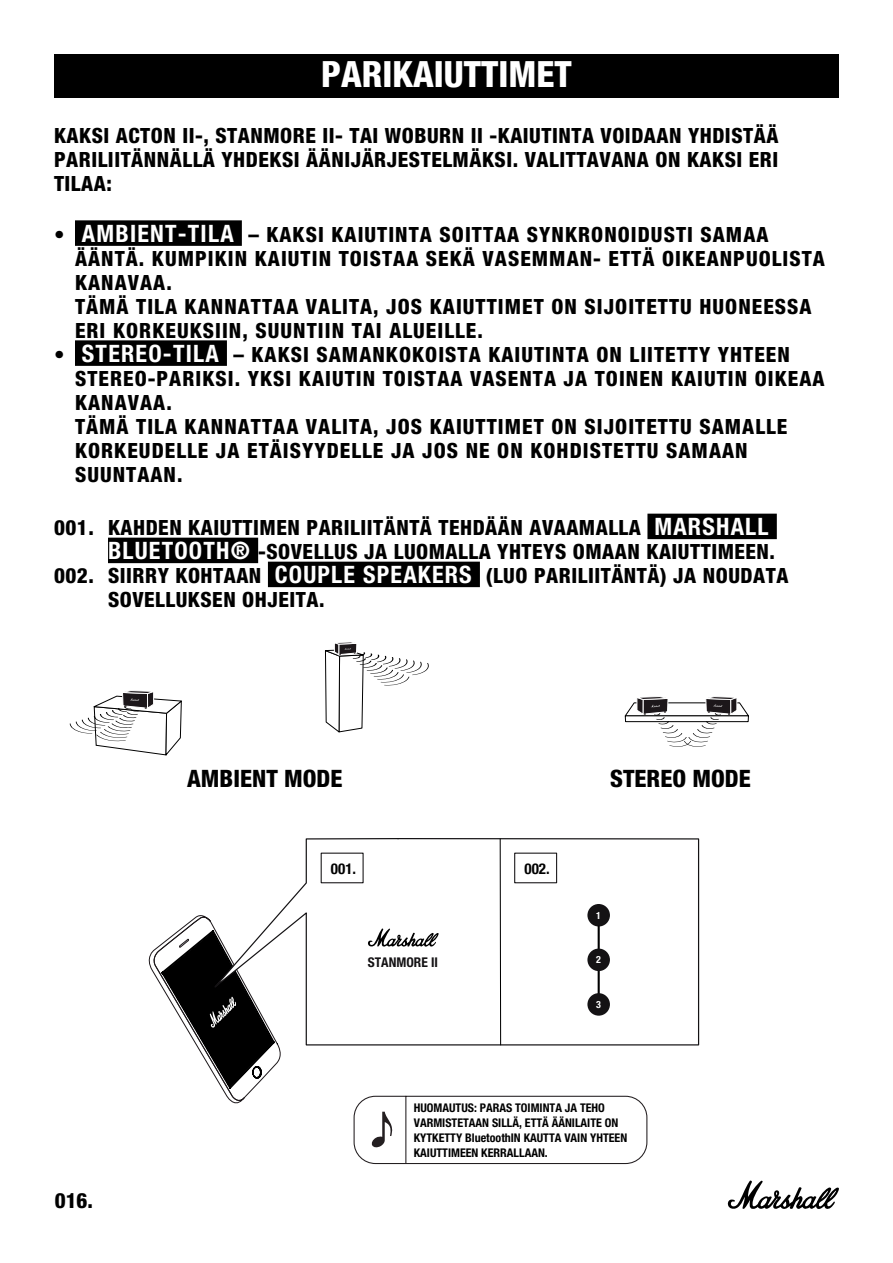
<style>
.page{position:relative;width:893px;height:1263px;background:#fff}
.page>*{position:absolute;margin:0;border:0;box-sizing:border-box;transform-origin:0 0}
.t1{font:800 condensed 36px "Helvetica Neue LT Com";color:#fff}
.t2{font:800 condensed 24px "Helvetica Neue LT Std";color:#000}
.t3{font:800 condensed 21px/24px "Helvetica Neue LT Std";letter-spacing:.05em;color:#000}
.t4{font:800 condensed 21px "Helvetica Neue LT Std";letter-spacing:.025em;color:#000}
.t5{font:700 condensed 15px "Helvetica Neue";color:#000}
.t6{font:700 condensed 13.5px "Helvetica Neue LT Std";color:#141214}
.t7{font:700 condensed 12px/15px "Helvetica Neue LT Std";color:#000}
.t8{font:700 condensed 9.9px "Helvetica Neue LT Std";color:#fff}
.s1{font-weight:700;font-size:24px;color:#fff}
</style>
<div class="page">
<svg style="left:727px;top:1180px;width:112px;height:29px"></svg>
<div style="left:54px;top:54px;width:785px;height:44px;background:#000"></div>
<div style="left:75px;top:220px;width:167px;height:26px;background:#000"></div>
<div style="left:75px;top:340px;width:152px;height:26px;background:#000"></div>
<div style="left:647px;top:514px;width:130px;height:25px;background:#000"></div>
<div style="left:108px;top:538px;width:150px;height:25px;background:#000"></div>
<div style="left:268px;top:562px;width:212px;height:25px;background:#000"></div>
<svg style="left:353px;top:1095px;width:295px;height:69px"></svg>
<svg style="left:148px;top:915px;width:132px;height:189px"></svg>
<svg style="left:205px;top:838px;width:495px;height:208px"></svg>
<div style="left:321px;top:853px;width:43px;height:30px;border:1px solid #141214"></div>
<hr style="left:500px;top:839px;width:1px;height:206px;background:#000">
<div style="left:514px;top:853px;width:43px;height:30px;border:1px solid #141214"></div>
<svg style="left:367px;top:928px;width:72px;height:20px"></svg>
<div style="left:587px;top:904px;width:23px;height:22px;background:#141214;border-radius:50%"></div>
<hr style="left:598px;top:926px;width:2px;height:82px;background:#000">
<div style="left:587px;top:948px;width:23px;height:23px;background:#141214;border-radius:50%"></div>
<div style="left:587px;top:993px;width:23px;height:23px;background:#141214;border-radius:50%"></div>
<svg style="left:325px;top:642px;width:104px;height:91px"></svg>
<svg style="left:70px;top:690px;width:112px;height:66px"></svg>
<svg style="left:625px;top:696px;width:124px;height:51px"></svg>
<h1 class="t1" style="left:321px;top:52px;width:252px">PARIKAIUTTIMET</h1>
<p class="t3" style="left:54px;top:123px;width:726px;text-align:justify">KAKSI ACTON II-, STANMORE II- TAI WOBURN II -KAIUTINTA VOIDAAN YHDISTÄÄ PARILIITÄNNÄLLÄ YHDEKSI ÄÄNIJÄRJESTELMÄKSI. VALITTAVANA ON KAKSI ERI TILAA:</p>
<p class="t3" style="left:75px;top:222px;width:751px;text-indent:-21px">• <span class="s1">AMBIENT-TILA</span> – KAKSI KAIUTINTA SOITTAA SYNKRONOIDUSTI SAMAA ÄÄNTÄ. KUMPIKIN KAIUTIN TOISTAA SEKÄ VASEMMAN- ETTÄ OIKEANPUOLISTA KANAVAA.<br>TÄMÄ TILA KANNATTAA VALITA, JOS KAIUTTIMET ON SIJOITETTU HUONEESSA ERI KORKEUKSIIN, SUUNTIIN TAI ALUEILLE.</p>
<p class="t3" style="left:75px;top:342px;width:751px;text-indent:-21px">• <span class="s1">STEREO-TILA</span> – KAKSI SAMANKOKOISTA KAIUTINTA ON LIITETTY YHTEEN STEREO-PARIKSI. YKSI KAIUTIN TOISTAA VASENTA JA TOINEN KAIUTIN OIKEAA KANAVAA.<br>TÄMÄ TILA KANNATTAA VALITA, JOS KAIUTTIMET ON SIJOITETTU SAMALLE KORKEUDELLE JA ETÄISYYDELLE JA JOS NE ON KOHDISTETTU SAMAAN SUUNTAAN.</p>
<p class="t4" style="left:54px;top:514px;width:716px">001. KAHDEN KAIUTTIMEN PARILIITÄNTÄ TEHDÄÄN AVAAMALLA <span class="s1">MARSHALL</span></p>
<p class="t4" style="left:108px;top:538px;width:669px"><span class="s1">BLUETOOTH®</span> -SOVELLUS JA LUOMALLA YHTEYS OMAAN KAIUTTIMEEN.</p>
<p class="t4" style="left:54px;top:562px;width:736px">002. SIIRRY KOHTAAN <span class="s1">COUPLE SPEAKERS</span> (LUO PARILIITÄNTÄ) JA NOUDATA</p>
<p class="t4" style="left:108px;top:586px;width:218px">SOVELLUKSEN OHJEITA.</p>
<p class="t2" style="left:187px;top:764px;width:157px">AMBIENT MODE</p>
<p class="t2" style="left:610px;top:764px;width:142px">STEREO MODE</p>
<p class="t5" style="left:331px;top:856px;width:27px">001.</p>
<p class="t5" style="left:524px;top:856px;width:27px">002.</p>
<p class="t6" style="left:368px;top:954px;width:72px">STANMORE II</p>
<p class="t8" style="left:596px;top:909px;width:6px">1</p>
<p class="t8" style="left:596px;top:954px;width:6px">2</p>
<p class="t8" style="left:596px;top:998px;width:6px">3</p>
<p class="t3" style="left:55px;top:1188px;width:40px">016.</p>
<p class="t7" style="left:414px;top:1100px;width:215px">HUOMAUTUS: PARAS TOIMINTA JA TEHO VARMISTETAAN SILLÄ, ETTÄ ÄÄNILAITE ON KYTKETTY BluetoothIN KAUTTA VAIN YHTEEN KAIUTTIMEEN KERRALLAAN.</p>
</div>
